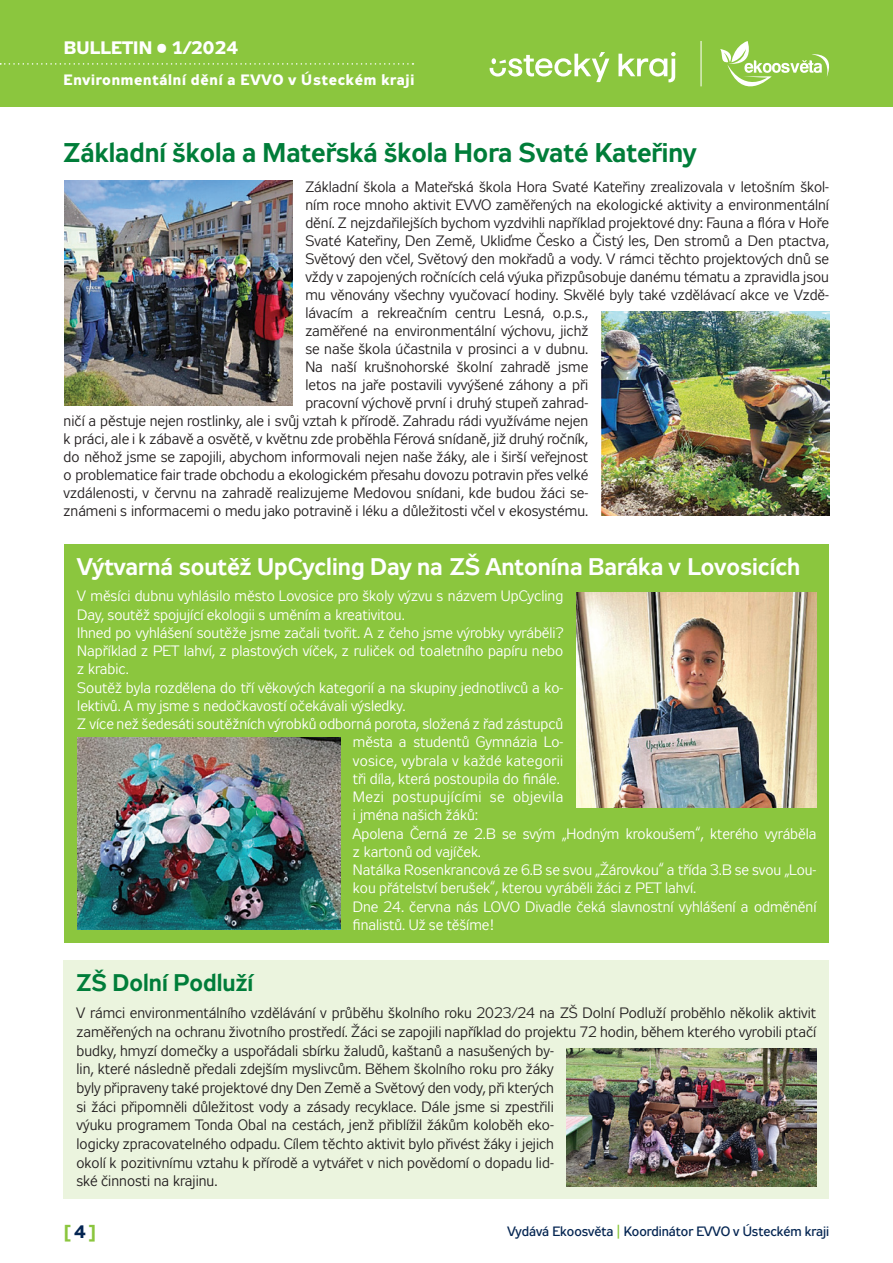
<style>
.page{position:relative;width:893px;height:1263px;background:#fff}
.page>*{position:absolute;margin:0;border:0;box-sizing:border-box;transform-origin:0 0}
.t1{font:700 27px "Zeppelin 31";color:#007d39}
.t2{font:700 24px "Zeppelin 31";color:#fff}
.t3{font:700 24px "Zeppelin 31";color:#007d39}
.t4{font:700 18px "Zeppelin 32";letter-spacing:.01em;color:#fff}
.t5{font:700 18px "Zeppelin 32";color:#8bc63e}
.t6{font:15px/18.8px "Zeppelin 31";color:#231f20}
.t7{font:15px/18.3px "Zeppelin 31";color:#fff}
.t8{font:15px/18.3px "Zeppelin 31";letter-spacing:.03em;color:#fff}
.t9{font:700 15px "Zeppelin 32";letter-spacing:.05em;color:#fff}
.t10{font:13.5px "Zeppelin 32";color:#042552}
.s1{color:#042552}
.s2{color:#8bc63e}
</style>
<div class="page">
<div style="left:0;top:0;width:893px;height:106px;background:#8bc63e"></div>
<svg style="left:618px;top:52px;width:58px;height:30px"></svg>
<svg style="left:490px;top:52px;width:119px;height:30px"></svg>
<svg style="left:720px;top:41px;width:109px;height:46px"></svg>
<hr style="left:700px;top:41px;width:1px;height:45px;background:#fff">
<svg style="left:0;top:63px;width:413px;height:2px"></svg>
<img style="left:601px;top:311px;width:228px;height:205px">
<img style="left:65px;top:181px;width:228px;height:224px">
<div style="left:65px;top:544px;width:764px;height:399px;background:#8bc63e"></div>
<div style="left:64px;top:961px;width:765px;height:238px;background:#ebf4de"></div>
<img style="left:77px;top:738px;width:263px;height:192px">
<img style="left:576px;top:593px;width:240px;height:215px">
<img style="left:567px;top:1048px;width:249px;height:138px">
<p class="t4" style="left:64px;top:38px;width:176px">BULLETIN • 1/2024</p>
<p class="t9" style="left:64px;top:71px;width:352px">Environmentální dění a EVVO v Ústeckém kraji</p>
<p class="t1" style="left:64px;top:138px;width:634px">Základní škola a Mateřská škola Hora Svaté Kateřiny</p>
<p class="t6" style="left:305px;top:177px;width:525px">Základní škola a Mateřská škola Hora Svaté Kateřiny zrealizovala v letošním škol-</p>
<p class="t6" style="left:305px;top:195px;width:525px">ním roce mnoho aktivit EVVO zaměřených na ekologické aktivity a environmentální</p>
<p class="t6" style="left:305px;top:213px;width:525px">dění. Z nejzdařilejších bychom vyzdvihli například projektové dny: Fauna a flóra v Hoře</p>
<p class="t6" style="left:305px;top:231px;width:525px">Svaté Kateřiny, Den Země, Ukliďme Česko a Čistý les, Den stromů a Den ptactva,</p>
<p class="t6" style="left:305px;top:249px;width:525px">Světový den včel, Světový den mokřadů a vody. V rámci těchto projektových dnů se</p>
<p class="t6" style="left:305px;top:267px;width:525px">vždy v zapojených ročnících celá výuka přizpůsobuje danému tématu a zpravidla jsou</p>
<p class="t6" style="left:305px;top:285px;width:525px">mu věnovány všechny vyučovací hodiny. Skvělé byly také vzdělávací akce ve Vzdě-</p>
<p class="t6" style="left:305px;top:303px;width:284px">lávacím a rekreačním centru Lesná, o.p.s.,</p>
<p class="t6" style="left:305px;top:321px;width:284px">zaměřené na environmentální výchovu, jichž</p>
<p class="t6" style="left:305px;top:339px;width:284px">se naše škola účastnila v prosinci a v dubnu.</p>
<p class="t6" style="left:305px;top:357px;width:284px">Na naší krušnohorské školní zahradě jsme</p>
<p class="t6" style="left:305px;top:375px;width:284px">letos na jaře postavili vyvýšené záhony a při</p>
<p class="t6" style="left:305px;top:393px;width:284px">pracovní výchově první i druhý stupeň zahrad-</p>
<p class="t6" style="left:64px;top:411px;width:526px">ničí a pěstuje nejen rostlinky, ale i svůj vztah k přírodě. Zahradu rádi využíváme nejen</p>
<p class="t6" style="left:64px;top:429px;width:526px">k práci, ale i k zábavě a osvětě, v květnu zde proběhla Férová snídaně, již druhý ročník,</p>
<p class="t6" style="left:64px;top:447px;width:526px">do něhož jsme se zapojili, abychom informovali nejen naše žáky, ale i širší veřejnost</p>
<p class="t6" style="left:64px;top:465px;width:526px">o problematice fair trade obchodu a ekologickém přesahu dovozu potravin přes velké</p>
<p class="t6" style="left:64px;top:483px;width:526px">vzdálenosti, v červnu na zahradě realizujeme Medovou snídani, kde budou žáci se-</p>
<p class="t6" style="left:64px;top:501px;width:526px">známeni s informacemi o medu jako potravině i léku a důležitosti včel v ekosystému.</p>
<p class="t2" style="left:77px;top:553px;width:724px">Výtvarná soutěž UpCycling Day na ZŠ Antonína Baráka v Lovosicích</p>
<p class="t7" style="left:77px;top:587px;width:487px">V měsíci dubnu vyhlásilo město Lovosice pro školy výzvu s názvem UpCycling<br>Day, soutěž spojující ekologii s uměním a kreativitou.</p>
<p class="t7" style="left:77px;top:624px;width:488px;text-align:justify">Ihned po vyhlášení soutěže jsme začali tvořit. A z čeho jsme výrobky vyráběli?<br>Například z PET lahví, z plastových víček, z ruliček od toaletního papíru nebo z krabic.</p>
<p class="t7" style="left:77px;top:679px;width:487px">Soutěž byla rozdělena do tří věkových kategorií a na skupiny jednotlivců a ko&shy;lektivů. A my jsme s nedočkavostí očekávali výsledky.</p>
<p class="t7" style="left:353px;top:715px;width:212px;text-align:justify;text-indent:-276px">Z více než šedesáti soutěžních výrobků odborná porota, složená z řad zástupců města a studentů Gymnázia Lo&shy;vosice, vybrala v každé kategorii tři díla, která postoupila do finále.</p>
<p class="t8" style="left:353px;top:788px;width:212px">Mezi postupujícími se objevila i jména našich žáků:</p>
<p class="t7" style="left:353px;top:825px;width:465px">Apolena Černá ze 2.B se svým „Hodným krokoušem“, kterého vyráběla z kartonů od vajíček.</p>
<p class="t7" style="left:353px;top:861px;width:465px">Natálka Rosenkrancová ze 6.B se svou „Žárovkou“ a třída 3.B se svou „Lou&shy;kou přátelství berušek“, kterou vyráběli žáci z PET lahví.</p>
<p class="t7" style="left:353px;top:897px;width:465px">Dne 24. června nás LOVO Divadle čeká slavnostní vyhlášení a odměnění finalistů. Už se těšíme!</p>
<p class="t3" style="left:77px;top:969px;width:178px">ZŠ Dolní Podluží</p>
<p class="t6" style="left:77px;top:1004px;width:741px">V rámci environmentálního vzdělávání v průběhu školního roku 2023/24 na ZŠ Dolní Podluží proběhlo několik aktivit zaměřených na ochranu životního prostředí. Žáci se zapojili například do projektu 72 hodin, během kterého vyrobili ptačí budky, hmyzí domečky a uspořádali sbírku žaludů, kaštanů a nasušených by-<br>lin, které následně předali zdejším myslivcům. Během školního roku pro žáky<br>byly připraveny také projektové dny Den Země a Světový den vody, při kterých<br>si žáci připomněli důležitost vody a zásady recyklace. Dále jsme si zpestřili<br>výuku programem Tonda Obal na cestách, jenž přiblížil žákům koloběh eko-<br>logicky zpracovatelného odpadu. Cílem těchto aktivit bylo přivést žáky i jejich<br>okolí k pozitivnímu vztahu k přírodě a vytvářet v nich povědomí o dopadu lid-<br>ské činnosti na krajinu.</p>
<p class="t5" style="left:64px;top:1221px;width:34px">[ <span class="s1">4</span> ]</p>
<p class="t10" style="left:507px;top:1224px;width:323px">Vydává Ekoosvěta <span class="s2">|</span> Koordinátor EVVO v Ústeckém kraji</p>
</div>
